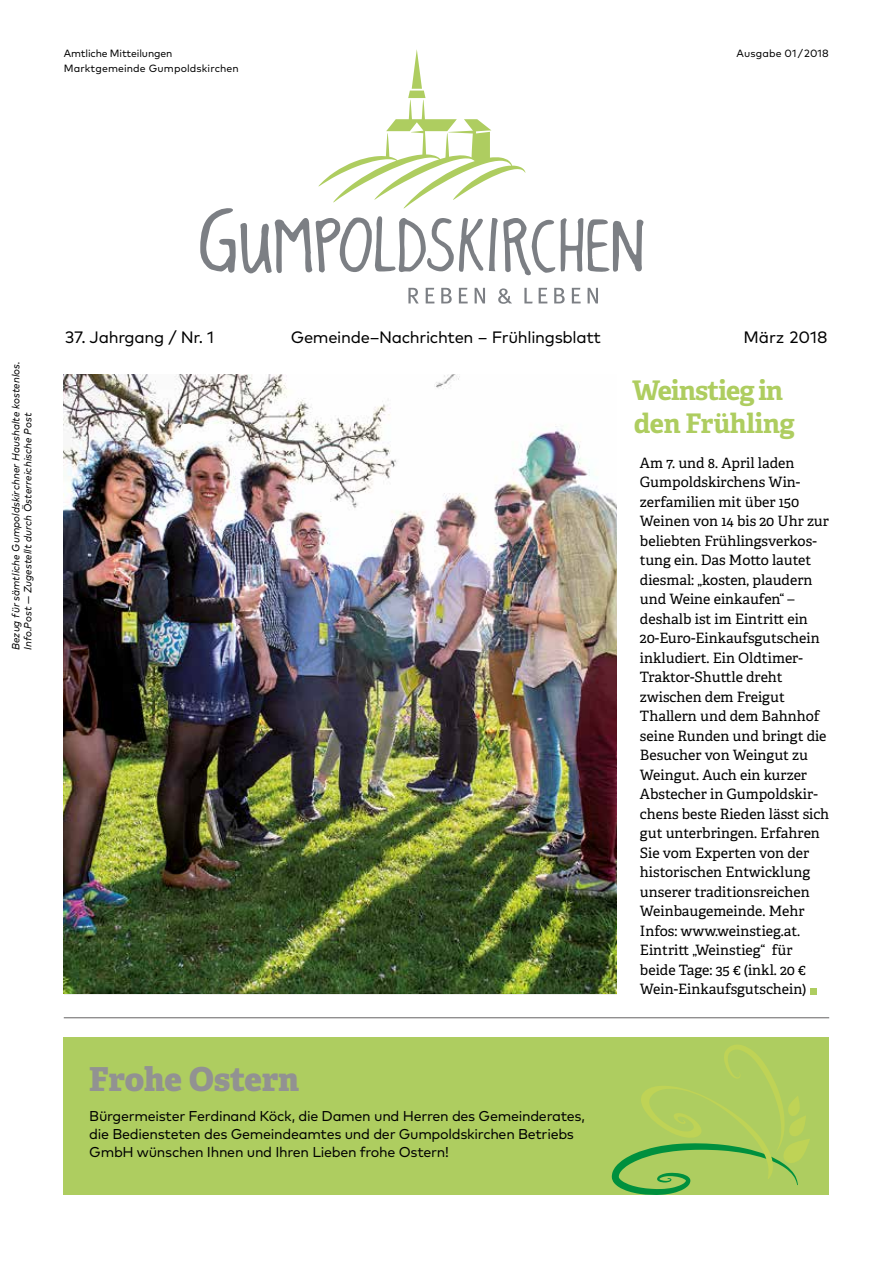
<style>
.page{position:relative;width:893px;height:1263px;background:#fff}
.page>*{position:absolute;margin:0;border:0;box-sizing:border-box;transform-origin:0 0}
.t1{font:800 33px "Adelle";letter-spacing:-.005em;color:#929292}
.t2{font:700 27px/33px "Adelle";letter-spacing:-.03em;color:#aecd60}
.t3{font:16.5px "Mark OT";letter-spacing:-.02em;color:#000}
.t4{font:16.5px "Mark OT";color:#000}
.t5{font:14.25px/19.5px "Adelle";color:#000}
.t6{font:14.25px/18px "Mark OT";letter-spacing:-.02em;color:#000}
.t7{font:italic 10.5px/12px "Mark OT";letter-spacing:.01em;color:#000;scale:.95 1}
.t8{font:10.5px/14.2px "Mark OT";letter-spacing:.01em;color:#000}
</style>
<div class="page">
<img style="left:64px;top:374px;width:553px;height:620px">
<svg style="left:810px;top:988px;width:6px;height:6px"></svg>
<svg style="left:561px;top:218px;width:82px;height:54px"></svg>
<svg style="left:408px;top:288px;width:190px;height:16px"></svg>
<svg style="left:200px;top:49px;width:355px;height:226px"></svg>
<div style="left:64px;top:1037px;width:765px;height:158px;background:#aecd60"></div>
<svg style="left:612px;top:1045px;width:198px;height:150px"></svg>
<hr style="left:64px;top:1017px;width:765px;height:1px;background:#646363">
<p class="t8" style="left:64px;top:46px;width:177px">Amtliche Mitteilungen<br>Marktgemeinde Gumpoldskirchen</p>
<p class="t8" style="left:737px;top:46px;width:94px">Ausgabe 01 / 2018</p>
<p class="t7" style="left:10px;top:650px;width:305px;rotate:-90deg">Bezug für sämtliche Gumpoldskirchner Haushalte kostenlos.<br>Info.Post — Zugestellt durch Österreichische Post</p>
<p class="t3" style="left:65px;top:327px;width:150px">37. Jahrgang / Nr. 1</p>
<p class="t3" style="left:291px;top:327px;width:311px">Gemeinde–Nachrichten – Frühlingsblatt</p>
<p class="t4" style="left:743px;top:327px;width:86px">März 2018</p>
<h1 class="t1" style="left:89px;top:1058px;width:211px">Frohe Ostern</h1>
<p class="t6" style="left:89px;top:1107px;width:497px">Bürgermeister Ferdinand Köck, die Damen und Herren des Gemeinderates, die Bediensteten des Gemeindeamtes und der Gumpoldskirchen Betriebs<br>GmbH wünschen Ihnen und Ihren Lieben frohe Ostern!</p>
<h2 class="t2" style="left:632px;top:374px;width:164px">Weinstieg in den Frühling</h2>
<p class="t5" style="left:640px;top:453px;width:191px">Am 7. und 8. April laden<br>Gumpoldskirchens Win&shy;zerfamilien mit über 150<br>Weinen von 14 bis 20 Uhr zur beliebten Frühlingsverkos&shy;tung ein. Das Motto lautet diesmal: „kosten, plaudern und Weine einkaufen“ – deshalb ist im Eintritt ein<br>20-Euro-Einkaufsgutschein inkludiert. Ein Oldtimer-<br>Traktor-Shuttle dreht zwischen dem Freigut<br>Thallern und dem Bahnhof seine Runden und bringt die<br>Besucher von Weingut zu<br>Weingut. Auch ein kurzer<br>Abstecher in Gumpoldskir&shy;chens beste Rieden lässt sich gut unterbringen. Erfahren<br>Sie vom Experten von der historischen Entwicklung unserer traditionsreichen<br>Weinbaugemeinde. Mehr<br>Infos: www.weinstieg.at.<br>Eintritt „Weinstieg“ für beide Tage: 35 € (inkl. 20 €<br>Wein-Einkaufsgutschein)</p>
</div>
